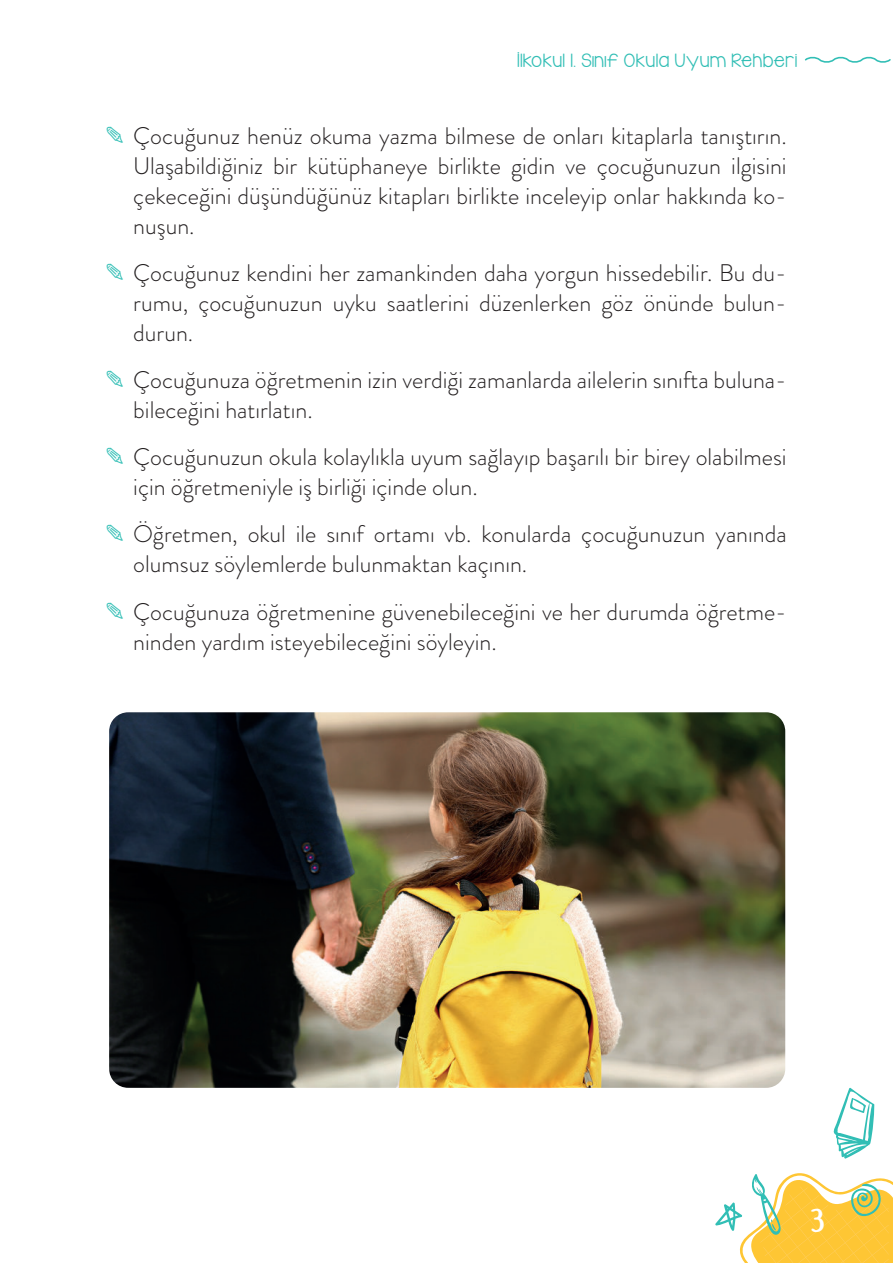
<style>
.page{position:relative;width:893px;height:1263px;background:#fff}
.page>*{position:absolute;margin:0;border:0;box-sizing:border-box;transform-origin:0 0}
.t1{font:27px "DJB Stinky Marker";color:#fff}
.t2{font:300 24px/30px "Brandon Grotesque";color:#231f20}
.t3{font:15px "KG Lego House";letter-spacing:.065em;color:#31beb5}
.s1{font-family:"Hello Doodles";font-weight:400;color:#31beb5}
</style>
<div class="page">
<svg style="left:833px;top:1087px;width:41px;height:72px"></svg>
<svg style="left:715px;top:1173px;width:178px;height:90px"></svg>
<svg style="left:804px;top:56px;width:87px;height:7px"></svg>
<img style="left:109px;top:712px;width:676px;height:376px">
<p class="t3" style="left:518px;top:50px;width:281px">İlkokul 1. Sınıf Okula Uyum Rehberi</p>
<p class="t2" style="left:133px;top:122px;width:655px;text-align:justify;text-indent:-27px"><span class="s1">K</span> Çocuğunuz henüz okuma yazma bilmese de onları kitaplarla tanıştırın.<br>Ulaşabildiğiniz bir kütüphaneye birlikte gidin ve çocuğunuzun ilgisini çekeceğini düşündüğünüz kitapları birlikte inceleyip onlar hakkında ko&shy;nuşun.</p>
<p class="t2" style="left:133px;top:259px;width:655px;text-align:justify;text-indent:-27px"><span class="s1">K</span> Çocuğunuz kendini her zamankinden daha yorgun hissedebilir. Bu du&shy;rumu, çocuğunuzun uyku saatlerini düzenlerken göz önünde bulun&shy;durun.</p>
<p class="t2" style="left:133px;top:366px;width:655px;text-indent:-27px"><span class="s1">K</span> Çocuğunuza öğretmenin izin verdiği zamanlarda ailelerin sınıfta buluna&shy;bileceğini hatırlatın.</p>
<p class="t2" style="left:133px;top:443px;width:655px;text-indent:-27px"><span class="s1">K</span> Çocuğunuzun okula kolaylıkla uyum sağlayıp başarılı bir birey olabilmesi için öğretmeniyle iş birliği içinde olun.</p>
<p class="t2" style="left:133px;top:521px;width:655px;text-indent:-27px"><span class="s1">K</span> Öğretmen, okul ile sınıf ortamı vb. konularda çocuğunuzun yanında olumsuz söylemlerde bulunmaktan kaçının.</p>
<p class="t2" style="left:133px;top:598px;width:655px;text-indent:-27px"><span class="s1">K</span> Çocuğunuza öğretmenine güvenebileceğini ve her durumda öğretme&shy;ninden yardım isteyebileceğini söyleyin.</p>
<p class="t1" style="left:811px;top:1207px;width:15px">3</p>
</div>
